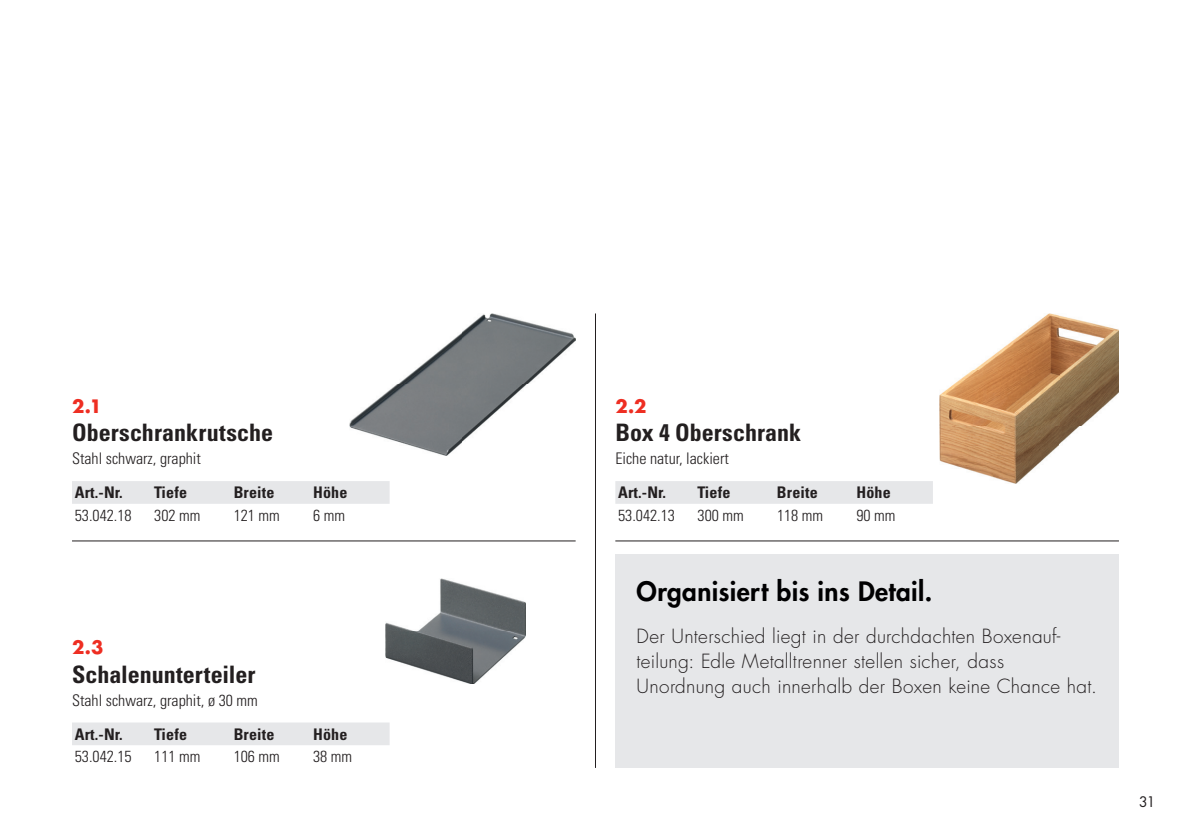
<style>
.page{position:relative;width:1191px;height:840px;background:#fff}
.page>*{position:absolute;margin:0;border:0;box-sizing:border-box;transform-origin:0 0}
.t1{font:800 26px "Futura Std";letter-spacing:.015em;color:#000001}
.t2{font:700 condensed 24px "Univers LT Std";color:#231f20}
.t3{font:300 19px/25px "Futura Std";letter-spacing:.015em;color:#231f20}
.t4{font:700 18px "Futura Std";color:#ee2e22}
.t5{font:300 condensed 16px "Univers LT Std";color:#231f20}
.t6{font:700 condensed 16px "Univers LT Std";letter-spacing:.01em;color:#231f20}
.t7{font:16px "Futura EFTUOP";color:#231f20}
</style>
<div class="page">
<img style="left:350px;top:313px;width:225px;height:142px">
<img style="left:939px;top:313px;width:180px;height:170px">
<img style="left:386px;top:578px;width:139px;height:105px">
<hr style="left:615px;top:540px;width:504px;height:1px;background:#231f20">
<hr style="left:72px;top:540px;width:503px;height:1px;background:#231f20">
<hr style="left:595px;top:313px;width:1px;height:454px;background:#231f20">
<div style="left:615px;top:554px;width:504px;height:213px;background:#e6e7e9"></div>
<div style="left:72px;top:722px;width:317px;height:22px;background:#e6e7e9"></div>
<div style="left:72px;top:481px;width:317px;height:22px;background:#e6e7e9"></div>
<div style="left:615px;top:481px;width:318px;height:22px;background:#e6e7e9"></div>
<p class="t4" style="left:72px;top:394px;width:31px">2.1</p>
<p class="t2" style="left:72px;top:418px;width:202px">Oberschrankrutsche</p>
<p class="t5" style="left:72px;top:449px;width:130px">Stahl schwarz, graphit</p>
<p class="t6" style="left:75px;top:482px;width:49px">Art.-Nr.</p>
<p class="t6" style="left:154px;top:482px;width:34px">Tiefe</p>
<p class="t6" style="left:234px;top:482px;width:42px">Breite</p>
<p class="t6" style="left:313px;top:482px;width:36px">Höhe</p>
<p class="t5" style="left:75px;top:505px;width:58px">53.042.18</p>
<p class="t5" style="left:154px;top:505px;width:48px">302 mm</p>
<p class="t5" style="left:234px;top:505px;width:48px">121 mm</p>
<p class="t5" style="left:313px;top:505px;width:33px">6 mm</p>
<p class="t4" style="left:72px;top:635px;width:33px">2.3</p>
<p class="t2" style="left:72px;top:659px;width:185px">Schalenunterteiler</p>
<p class="t5" style="left:72px;top:690px;width:187px">Stahl schwarz, graphit, ø 30 mm</p>
<p class="t6" style="left:75px;top:723px;width:49px">Art.-Nr.</p>
<p class="t6" style="left:154px;top:723px;width:34px">Tiefe</p>
<p class="t6" style="left:234px;top:723px;width:42px">Breite</p>
<p class="t6" style="left:313px;top:723px;width:36px">Höhe</p>
<p class="t5" style="left:75px;top:746px;width:58px">53.042.15</p>
<p class="t5" style="left:154px;top:746px;width:48px">111 mm</p>
<p class="t5" style="left:234px;top:746px;width:48px">106 mm</p>
<p class="t5" style="left:313px;top:746px;width:41px">38 mm</p>
<p class="t4" style="left:615px;top:394px;width:33px">2.2</p>
<p class="t2" style="left:615px;top:418px;width:187px">Box 4 Oberschrank</p>
<p class="t5" style="left:615px;top:449px;width:115px">Eiche natur, lackiert</p>
<p class="t6" style="left:618px;top:482px;width:49px">Art.-Nr.</p>
<p class="t6" style="left:697px;top:482px;width:34px">Tiefe</p>
<p class="t6" style="left:777px;top:482px;width:42px">Breite</p>
<p class="t6" style="left:856px;top:482px;width:36px">Höhe</p>
<p class="t5" style="left:618px;top:505px;width:58px">53.042.13</p>
<p class="t5" style="left:697px;top:505px;width:48px">300 mm</p>
<p class="t5" style="left:777px;top:505px;width:48px">118 mm</p>
<p class="t5" style="left:856px;top:505px;width:41px">90 mm</p>
<h1 class="t1" style="left:636px;top:574px;width:297px">Organisiert bis ins Detail.</h1>
<p class="t3" style="left:636px;top:623px;width:462px">Der Unterschied liegt in der durchdachten Boxenauf&shy;teilung: Edle Metalltrenner stellen sicher, dass<br>Unordnung auch innerhalb der Boxen keine Chance hat.</p>
<p class="t7" style="left:1139px;top:791px;width:18px">31</p>
</div>
